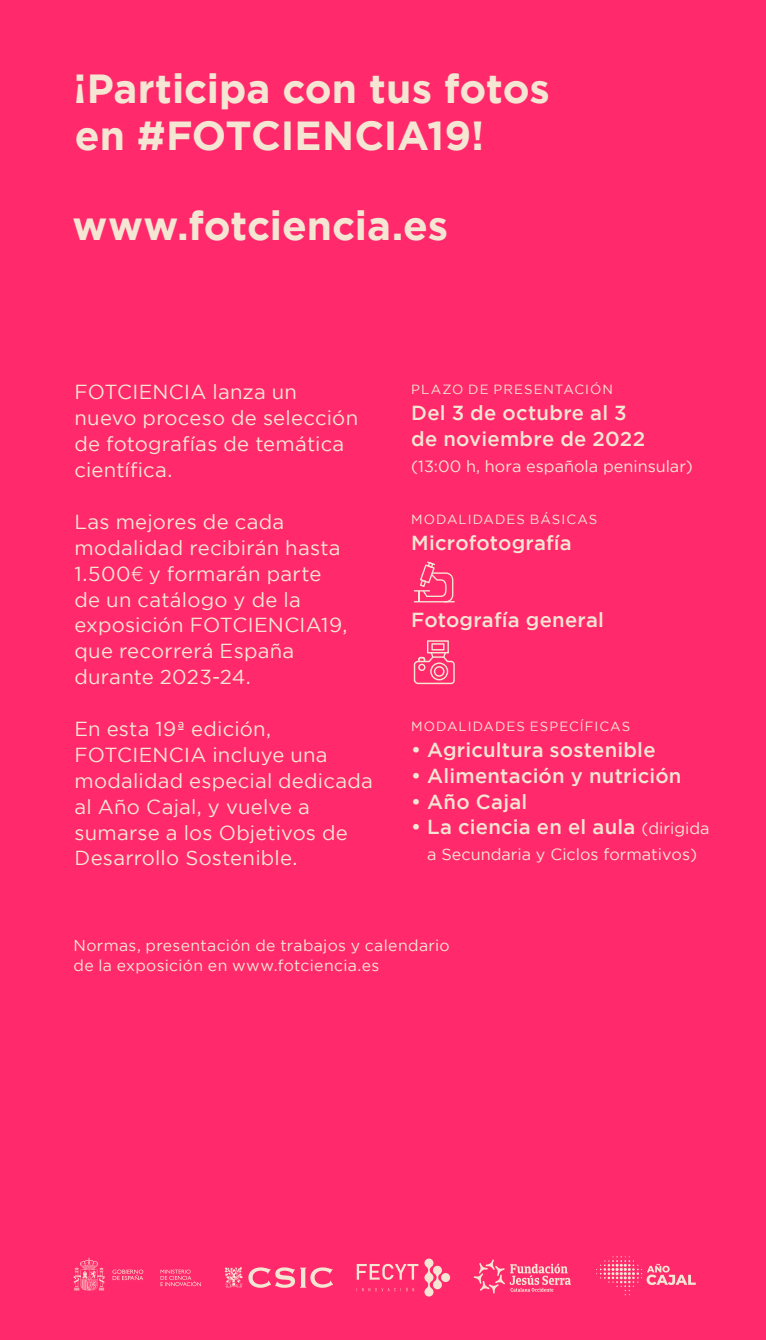
<style>
.page{position:relative;width:766px;height:1340px;background:#fff}
.page>*{position:absolute;margin:0;border:0;box-sizing:border-box;transform-origin:0 0}
.t1{font:700 40.5px/47.2px "Gotham";letter-spacing:-.005em;color:#f5e5d3}
.t2{font:20.25px/25.9px "Gotham";letter-spacing:.01em;color:#f5e5d3}
.t3{font:500 20.25px/25.9px "Gotham";letter-spacing:.01em;color:#f5e5d3}
.t4{font:16.2px "Gotham";color:#f5e5d3}
.t5{font:15.75px/20.2px "Gotham";letter-spacing:.025em;color:#f5e5d3}
.t6{font:13.28px "Gotham";letter-spacing:.08em;color:#f5e5d3}
.s1{font-family:"Helvetica Neue LT Std";font-weight:300}
.s2{font-weight:400;font-size:16.2px}
</style>
<div class="page">
<div style="left:0;top:0;width:765px;height:1339px;background:#ff296b"></div>
<svg style="left:413px;top:640px;width:41px;height:44px"></svg>
<svg style="left:413px;top:561px;width:41px;height:41px"></svg>
<svg style="left:224px;top:1267px;width:109px;height:21px"></svg>
<svg style="left:473px;top:1259px;width:97px;height:34px"></svg>
<svg style="left:356px;top:1258px;width:94px;height:38px"></svg>
<svg style="left:73px;top:1257px;width:128px;height:33px"></svg>
<svg style="left:596px;top:1256px;width:99px;height:39px"></svg>
<h1 class="t1" style="left:74px;top:64px;width:477px">¡Participa con tus fotos en #FOTCIENCIA19!</h1>
<h1 class="t1" style="left:72px;top:201px;width:377px">www.fotciencia.es</h1>
<p class="t2" style="left:74px;top:379px;width:285px">FOTCIENCIA lanza un nuevo proceso de selección de fotografías de temática científica.</p>
<p class="t2" style="left:74px;top:508px;width:274px">Las mejores de cada modalidad recibirán hasta<br>1.500<span class="s1">€</span> y formarán parte de un catálogo y de la exposición FOTCIENCIA19, que recorrerá España durante 2023-24.</p>
<p class="t2" style="left:74px;top:715px;width:300px">En esta 19ª edición,<br>FOTCIENCIA incluye una modalidad especial dedicada al Año Cajal, y vuelve a sumarse a los Objetivos de<br>Desarrollo Sostenible.</p>
<p class="t6" style="left:411px;top:382px;width:203px">PLAZO DE PRESENTACIÓN</p>
<p class="t3" style="left:411px;top:399px;width:235px">Del 3 de octubre al 3 de noviembre de 2022</p>
<p class="t4" style="left:411px;top:457px;width:283px">(13:00 h, hora española peninsular)</p>
<p class="t6" style="left:411px;top:511px;width:187px">MODALIDADES BÁSICAS</p>
<p class="t3" style="left:411px;top:529px;width:162px">Microfotografía</p>
<p class="t3" style="left:411px;top:606px;width:194px">Fotografía general</p>
<p class="t6" style="left:411px;top:718px;width:220px">MODALIDADES ESPECÍFICAS</p>
<p class="t3" style="left:411px;top:736px;width:246px">• Agricultura sostenible</p>
<p class="t3" style="left:411px;top:762px;width:272px">• Alimentación y nutrición</p>
<p class="t3" style="left:411px;top:788px;width:118px">• Año Cajal</p>
<p class="t3" style="left:411px;top:813px;width:300px">• La ciencia en el aula <span class="s2">(dirigida</span></p>
<p class="t4" style="left:427px;top:845px;width:271px">a Secundaria y Ciclos formativos)</p>
<p class="t5" style="left:73px;top:935px;width:378px">Normas, presentación de trabajos y calendario de la exposición en www.fotciencia.es</p>
</div>
